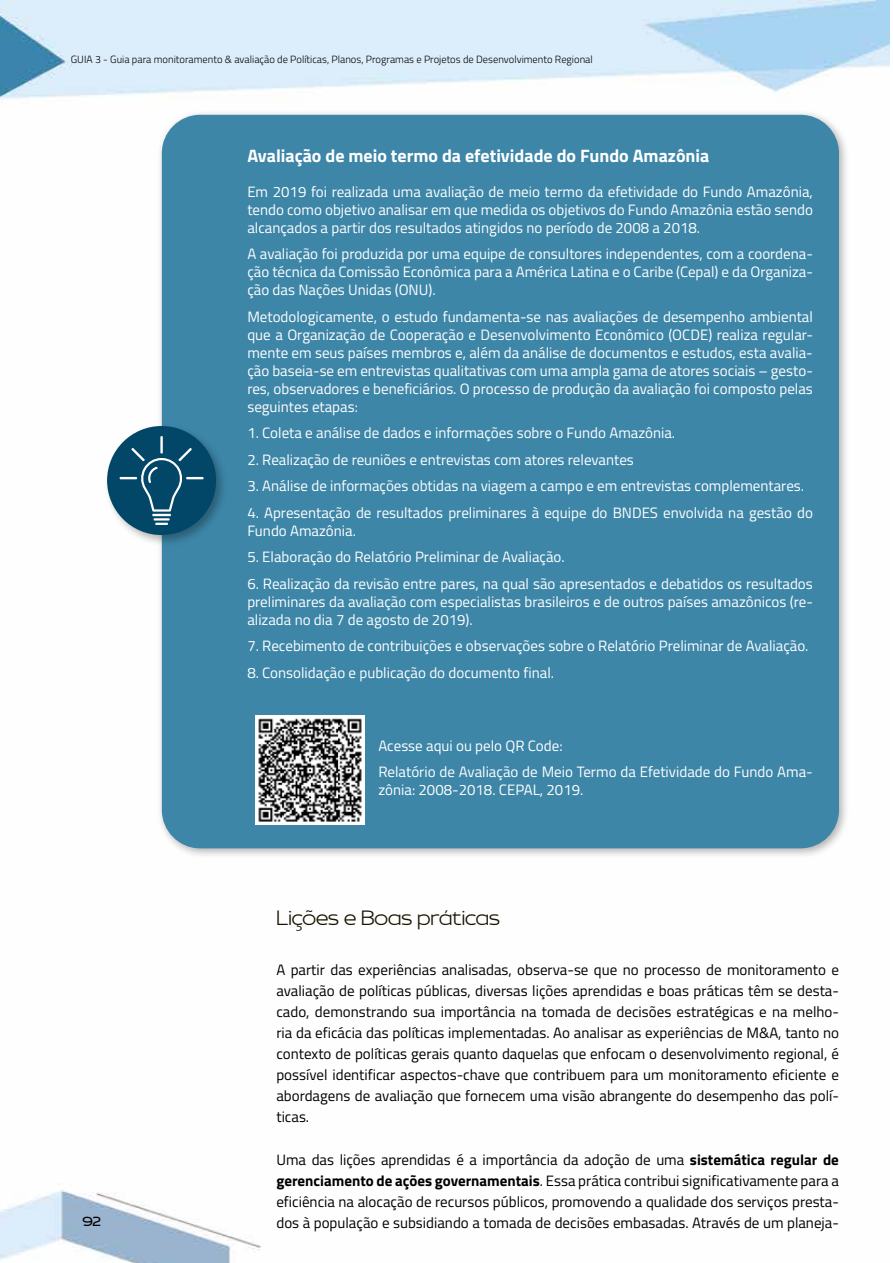
<style>
.page{position:relative;width:893px;height:1263px;background:#fff}
.page>*{position:absolute;margin:0;border:0;box-sizing:border-box;transform-origin:0 0}
.t1{font:300 21px "Brinnan";color:#1c1400}
.t2{font:700 18px "Titillium";color:#fff}
.t3{font:15px/18px "Titillium";color:#fff;text-align:justify}
.t4{font:15px/21px "Titillium";color:#000;text-align:justify}
.t5{font:13.5px "Brinnan";color:#000}
.t6{font:300 10.5px "Titillium";color:#000}
.s1{font-weight:700}
</style>
<div class="page">
<img style="left:0;top:0;width:890px;height:1263px">
<div style="left:157px;top:110px;width:693px;height:750px;background:#000;opacity:.3"></div>
<div style="left:162px;top:115px;width:677px;height:733px;background:#3d86a8;border-radius:38px"></div>
<img style="left:256px;top:716px;width:109px;height:109px">
<div style="left:103px;top:422px;width:125px;height:125px;background:#000;opacity:.3"></div>
<div style="left:107px;top:426px;width:109px;height:109px;background:#024767;border-radius:50%"></div>
<hr style="left:160px;top:436px;width:3px;height:17px;background:#fff">
<svg style="left:120px;top:448px;width:84px;height:77px"></svg>
<p class="t6" style="left:71px;top:52px;width:524px">GUIA 3 - Guia para monitoramento &amp; avaliação de Políticas, Planos, Programas e Projetos de Desenvolvimento Regional</p>
<p class="t2" style="left:247px;top:142px;width:464px">Avaliação de meio termo da efetividade do Fundo Amazônia</p>
<p class="t3" style="left:247px;top:182px;width:567px">Em 2019 foi realizada uma avaliação de meio termo da efetividade do Fundo Amazônia, tendo como objetivo analisar em que medida os objetivos do Fundo Amazônia estão sendo alcançados a partir dos resultados atingidos no período de 2008 a 2018.</p>
<p class="t3" style="left:247px;top:244px;width:567px">A avaliação foi produzida por uma equipe de consultores independentes, com a coordena&shy;ção técnica da Comissão Econômica para a América Latina e o Caribe (Cepal) e da Organiza&shy;ção das Nações Unidas (ONU).</p>
<p class="t3" style="left:247px;top:307px;width:567px">Metodologicamente, o estudo fundamenta-se nas avaliações de desempenho ambiental que a Organização de Cooperação e Desenvolvimento Econômico (OCDE) realiza regular&shy;mente em seus países membros e, além da análise de documentos e estudos, esta avalia&shy;ção baseia-se em entrevistas qualitativas com uma ampla gama de atores sociais – gesto&shy;res, observadores e beneficiários. O processo de produção da avaliação foi composto pelas seguintes etapas:</p>
<p class="t3" style="left:247px;top:423px;width:429px">1. Coleta e análise de dados e informações sobre o Fundo Amazônia.</p>
<p class="t3" style="left:247px;top:450px;width:388px">2. Realização de reuniões e entrevistas com atores relevantes</p>
<p class="t3" style="left:247px;top:476px;width:558px">3. Análise de informações obtidas na viagem a campo e em entrevistas complementares.</p>
<p class="t3" style="left:247px;top:503px;width:567px">4. Apresentação de resultados preliminares à equipe do BNDES envolvida na gestão do<br>Fundo Amazônia.</p>
<p class="t3" style="left:247px;top:547px;width:319px">5. Elaboração do Relatório Preliminar de Avaliação.</p>
<p class="t3" style="left:247px;top:574px;width:567px">6. Realização da revisão entre pares, na qual são apresentados e debatidos os resultados preliminares da avaliação com especialistas brasileiros e de outros países amazônicos (re&shy;alizada no dia 7 de agosto de 2019).</p>
<p class="t3" style="left:247px;top:636px;width:563px">7. Recebimento de contribuições e observações sobre o Relatório Preliminar de Avaliação.</p>
<p class="t3" style="left:247px;top:663px;width:308px">8. Consolidação e publicação do documento final.</p>
<p class="t5" style="left:82px;top:1214px;width:20px">92</p>
<p class="t3" style="left:378px;top:731px;width:436px;line-height:26.5px">Acesse aqui ou pelo QR Code:<br>Relatório de Avaliação de Meio Termo da Efetividade do Fundo Ama-</p>
<p class="t3" style="left:378px;top:780px;width:206px">zônia: 2008-2018. CEPAL, 2019.</p>
<h1 class="t1" style="left:276px;top:906px;width:225px">Lições e Boas práticas</h1>
<p class="t4" style="left:276px;top:959px;width:564px">A partir das experiências analisadas, observa-se que no processo de monitoramento e avaliação de políticas públicas, diversas lições aprendidas e boas práticas têm se desta&shy;cado, demonstrando sua importância na tomada de decisões estratégicas e na melho&shy;ria da eficácia das políticas implementadas. Ao analisar as experiências de M&amp;A, tanto no contexto de políticas gerais quanto daquelas que enfocam o desenvolvimento regional, é possível identificar aspectos-chave que contribuem para um monitoramento eficiente e abordagens de avaliação que fornecem uma visão abrangente do desempenho das polí&shy;ticas.</p>
<p class="t4" style="left:276px;top:1148px;width:564px">Uma das lições aprendidas é a importância da adoção de uma <span class="s1">sistemática regular de gerenciamento de ações governamentais</span>. Essa prática contribui significativamente para a eficiência na alocação de recursos públicos, promovendo a qualidade dos serviços presta&shy;dos à população e subsidiando a tomada de decisões embasadas. Através de um planeja-</p>
</div>
